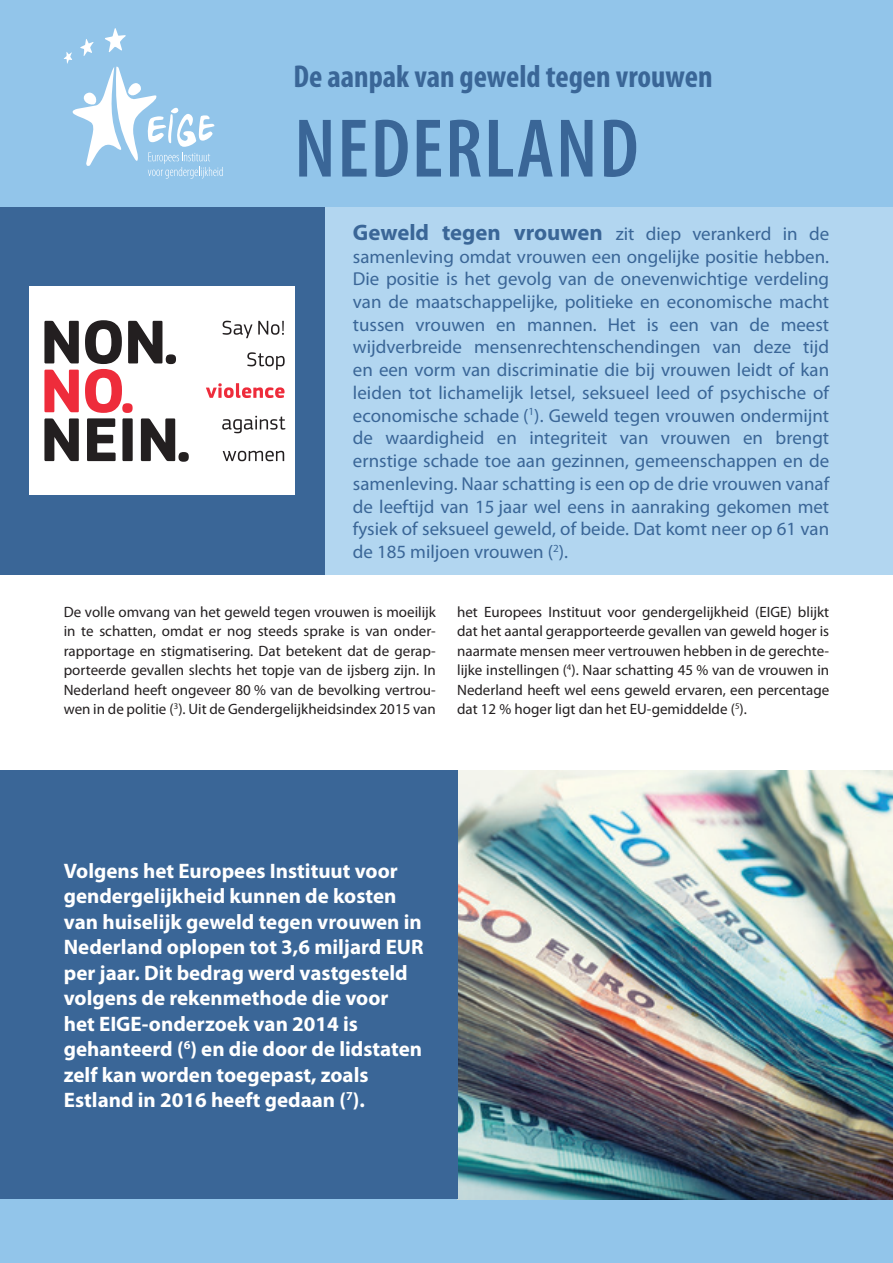
<style>
.page{position:relative;width:893px;height:1263px;background:#fff}
.page>*{position:absolute;margin:0;border:0;box-sizing:border-box;transform-origin:0 0}
.title_1{font:600 condensed 84px "Myriad Pro";letter-spacing:.02em;color:#3a6697}
.title_2{font:700 condensed 31.8px "Myriad Pro";color:#3a6697}
.body_text_big_2{font:700 21px/25.5px "Myriad Pro";color:#fff}
.text_intro{font:18.75px/22.8px "Myriad Pro";color:#3a6697;text-align:justify}
.body_text{font:15px/19.5px "Myriad Pro";color:#231f20;text-align:justify}
.s1{font-weight:700;font-size:22.5px}
</style>
<div class="page">
<div style="left:0;top:0;width:893px;height:575px;background:#b2d6f0"></div>
<div style="left:0;top:206px;width:325px;height:369px;background:#3a6697"></div>
<div style="left:0;top:0;width:893px;height:206px;background:#92c5ea"></div>
<div style="left:0;top:1140px;width:893px;height:123px;background:#92c5ea"></div>
<img style="left:457px;top:770px;width:436px;height:429px">
<div style="left:0;top:770px;width:457px;height:429px;background:#3a6697"></div>
<svg style="left:64px;top:28px;width:159px;height:151px"></svg>
<div style="left:29px;top:286px;width:266px;height:209px;background:#fff"></div>
<svg style="left:44px;top:321px;width:35px;height:42px"></svg>
<svg style="left:44px;top:370px;width:35px;height:42px"></svg>
<svg style="left:44px;top:418px;width:35px;height:43px"></svg>
<svg style="left:85px;top:320px;width:104px;height:142px"></svg>
<svg style="left:223px;top:321px;width:29px;height:17px"></svg>
<svg style="left:258px;top:321px;width:26px;height:14px"></svg>
<svg style="left:247px;top:352px;width:38px;height:18px"></svg>
<svg style="left:206px;top:383px;width:79px;height:15px"></svg>
<svg style="left:222px;top:416px;width:63px;height:17px"></svg>
<svg style="left:223px;top:451px;width:61px;height:10px"></svg>
<p class="title_2" style="left:293px;top:56px;width:421px">De aanpak van geweld tegen vrouwen</p>
<p class="title_1" style="left:294px;top:103px;width:346px">NEDERLAND</p>
<p class="text_intro" style="left:353px;top:222px;width:478px"><span class="s1">Geweld tegen vrouwen</span> zit diep verankerd in de samenleving omdat vrouwen een ongelijke positie hebben.<br>Die positie is het gevolg van de onevenwichtige verdeling van de maatschappelijke, politieke en economische macht tussen vrouwen en mannen. Het is een van de meest wijdverbreide mensenrechtenschendingen van deze tijd en een vorm van discriminatie die bij vrouwen leidt of kan leiden tot lichamelijk letsel, seksueel leed of psychische of economische schade (<sup>1</sup>). Geweld tegen vrouwen ondermijnt de waardigheid en integriteit van vrouwen en brengt ernstige schade toe aan gezinnen, gemeenschappen en de samenleving. Naar schatting is een op de drie vrouwen vanaf de leeftijd van 15 jaar wel eens in aanraking gekomen met fysiek of seksueel geweld, of beide. Dat komt neer op 61 van de 185 miljoen vrouwen (<sup>2</sup>).</p>
<p class="body_text" style="left:64px;top:602px;width:374px">De volle omvang van het geweld tegen vrouwen is moeilijk in te schatten, omdat er nog steeds sprake is van onder&shy;rapportage en stigmatisering. Dat betekent dat de gerap&shy;porteerde gevallen slechts het topje van de ijsberg zijn. In Nederland heeft ongeveer 80 % van de bevolking vertrou&shy;wen in de politie (<sup>3</sup>). Uit de Gendergelijkheidsindex 2015 van</p>
<p class="body_text" style="left:457px;top:602px;width:374px">het Europees Instituut voor gendergelijkheid (EIGE) blijkt dat het aantal gerapporteerde gevallen van geweld hoger is naarmate mensen meer vertrouwen hebben in de gerechte&shy;lijke instellingen (<sup>4</sup>). Naar schatting 45 % van de vrouwen in Nederland heeft wel eens geweld ervaren, een percentage dat 12 % hoger ligt dan het EU-gemiddelde (<sup>5</sup>).</p>
<p class="body_text_big_2" style="left:64px;top:858px;width:361px">Volgens het Europees Instituut voor gendergelijkheid kunnen de kosten van huiselijk geweld tegen vrouwen in Nederland oplopen tot 3,6 miljard EUR per jaar. Dit bedrag werd vastgesteld volgens de rekenmethode die voor het EIGE-onderzoek van 2014 is gehanteerd (<sup>6</sup>) en die door de lidstaten zelf kan worden toegepast, zoals Estland in 2016 heeft gedaan (<sup>7</sup>).</p>
</div>
